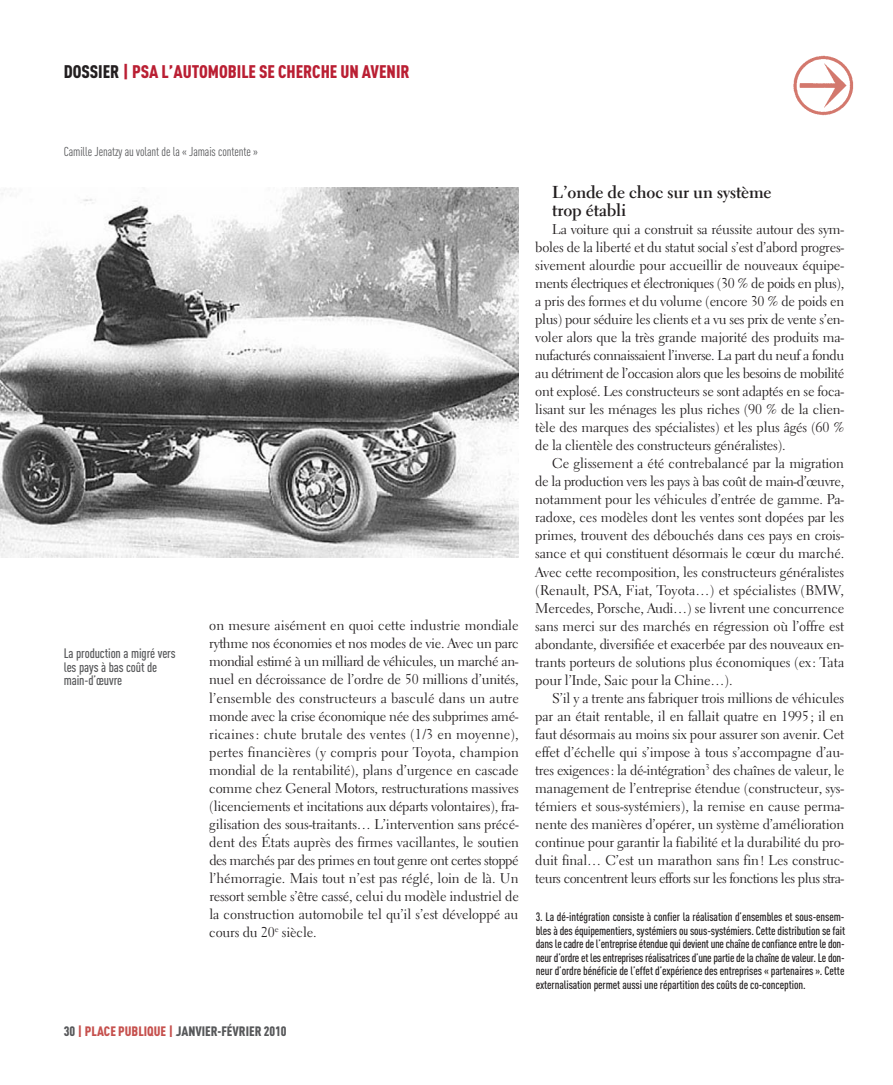
<style>
.page{position:relative;width:893px;height:1085px;background:#fff}
.page>*{position:absolute;margin:0;border:0;box-sizing:border-box;transform-origin:0 0}
.t1{font:900 18px "DIN Cond";color:#ba1f33}
.t2{font:700 17.25px/18px "Electra LT";letter-spacing:-.01em;color:#231f20}
.t3{font:14.1px/18px "Electra LT";letter-spacing:-.015em;color:#231f20;text-align:justify}
.t4{font:500 13.5px/13.5px "DIN Cond";letter-spacing:-.01em;color:#57585a}
.t5{font:900 13.5px "DIN Cond";color:#57585a}
.t6{font:12.75px "DIN Cond";letter-spacing:-.005em;color:#57585a}
.t7{font:500 12px/13.5px "DIN Cond";letter-spacing:-.01em;color:#231f20;text-align:justify}
.s1{color:#231f20}
.s2{color:#c6514e}
</style>
<div class="page">
<img style="left:793px;top:55px;width:61px;height:61px">
<img style="left:0;top:187px;width:519px;height:370px">
<p class="t1" style="left:64px;top:60px;width:347px"><span class="s1">DOSSIER</span> | PSA L’AUTOMOBILE SE CHERCHE UN AVENIR</p>
<p class="t6" style="left:64px;top:144px;width:196px">Camille Jenatzy au volant de la « Jamais contente »</p>
<p class="t4" style="left:64px;top:646px;width:113px">La production a migré vers les pays à bas coût de main-d’œuvre</p>
<p class="t3" style="left:209px;top:618px;width:311px">on mesure aisément en quoi cette industrie mondiale rythme nos économies et nos modes de vie. Avec un parc mondial estimé à un milliard de véhicules, un marché an&shy;nuel en décroissance de l’ordre de 50 millions d’unités, l’ensemble des constructeurs a basculé dans un autre monde avec la crise économique née des subprimes amé&shy;ricaines: chute brutale des ventes (1/3 en moyenne), pertes financières (y compris pour Toyota, champion mondial de la rentabilité), plans d’urgence en cascade comme chez General Motors, restructurations massives (licenciements et incitations aux départs volontaires), fra&shy;gilisation des sous-traitants… L’intervention sans précé&shy;dent des États auprès des firmes vacillantes, le soutien des marchés par des primes en tout genre ont certes stoppé l’hémorragie. Mais tout n’est pas réglé, loin de là. Un ressort semble s’être cassé, celui du modèle industriel de la construction automobile tel qu’il s’est développé au cours du 20<sup>e</sup> siècle.</p>
<p class="t5" style="left:64px;top:1022px;width:224px">30 <span class="s2">| PLACE PUBLIQUE |</span> JANVIER-FÉVRIER 2010</p>
<p class="t2" style="left:552px;top:185px;width:221px">L’onde de choc sur un système trop établi</p>
<p class="t3" style="left:535px;top:222px;width:311px;text-indent:17px">La voiture qui a construit sa réussite autour des sym&shy;boles de la liberté et du statut social s’est d’abord progres&shy;sivement alourdie pour accueillir de nouveaux équipe&shy;ments électriques et électroniques (30 % de poids en plus), a pris des formes et du volume (encore 30 % de poids en plus) pour séduire les clients et a vu ses prix de vente s’en&shy;voler alors que la très grande majorité des produits ma&shy;nufacturés connaissaient l’inverse. La part du neuf a fondu au détriment de l’occasion alors que les besoins de mobilité ont explosé. Les constructeurs se sont adaptés en se foca&shy;lisant sur les ménages les plus riches (90 % de la clien&shy;tèle des marques des spécialistes) et les plus âgés (60 % de la clientèle des constructeurs généralistes).</p>
<p class="t3" style="left:535px;top:456px;width:311px;text-indent:17px">Ce glissement a été contrebalancé par la migration de la production vers les pays à bas coût de main-d’œuvre, notamment pour les véhicules d’entrée de gamme. Pa&shy;radoxe, ces modèles dont les ventes sont dopées par les primes, trouvent des débouchés dans ces pays en crois&shy;sance et qui constituent désormais le cœur du marché.<br>Avec cette recomposition, les constructeurs généralistes (Renault, PSA, Fiat, Toyota…) et spécialistes (BMW, Mercedes, Porsche, Audi…) se livrent une concurrence sans merci sur des marchés en régression où l’offre est abondante, diversifiée et exacerbée par des nouveaux en&shy;trants porteurs de solutions plus économiques (ex: Tata pour l’Inde, Saic pour la Chine…).</p>
<p class="t3" style="left:535px;top:690px;width:310px;text-indent:17px">S’il y a trente ans fabriquer trois millions de véhicules par an était rentable, il en fallait quatre en 1995; il en faut désormais au moins six pour assurer son avenir. Cet effet d’échelle qui s’impose à tous s’accompagne d’au&shy;tres exigences: la dé-intégration<sup>3</sup> des chaînes de valeur, le management de l’entreprise étendue (constructeur, sys&shy;témiers et sous-systémiers), la remise en cause perma&shy;nente des manières d’opérer, un système d’amélioration continue pour garantir la fiabilité et la durabilité du pro&shy;duit final… C’est un marathon sans fin! Les construc&shy;teurs concentrent leurs efforts sur les fonctions les plus stra-</p>
<p class="t7" style="left:536px;top:909px;width:311px">3. La dé-intégration consiste à confier la réalisation d’ensembles et sous-ensem&shy;bles à des équipementiers, systémiers ou sous-systémiers. Cette distribution se fait dans le cadre de l’entreprise étendue qui devient une chaîne de confiance entre le don&shy;neur d’ordre et les entreprises réalisatrices d’une partie de la chaîne de valeur. Le don&shy;neur d’ordre bénéficie de l’effet d’expérience des entreprises « partenaires ». Cette externalisation permet aussi une répartition des coûts de co-conception.</p>
</div>
